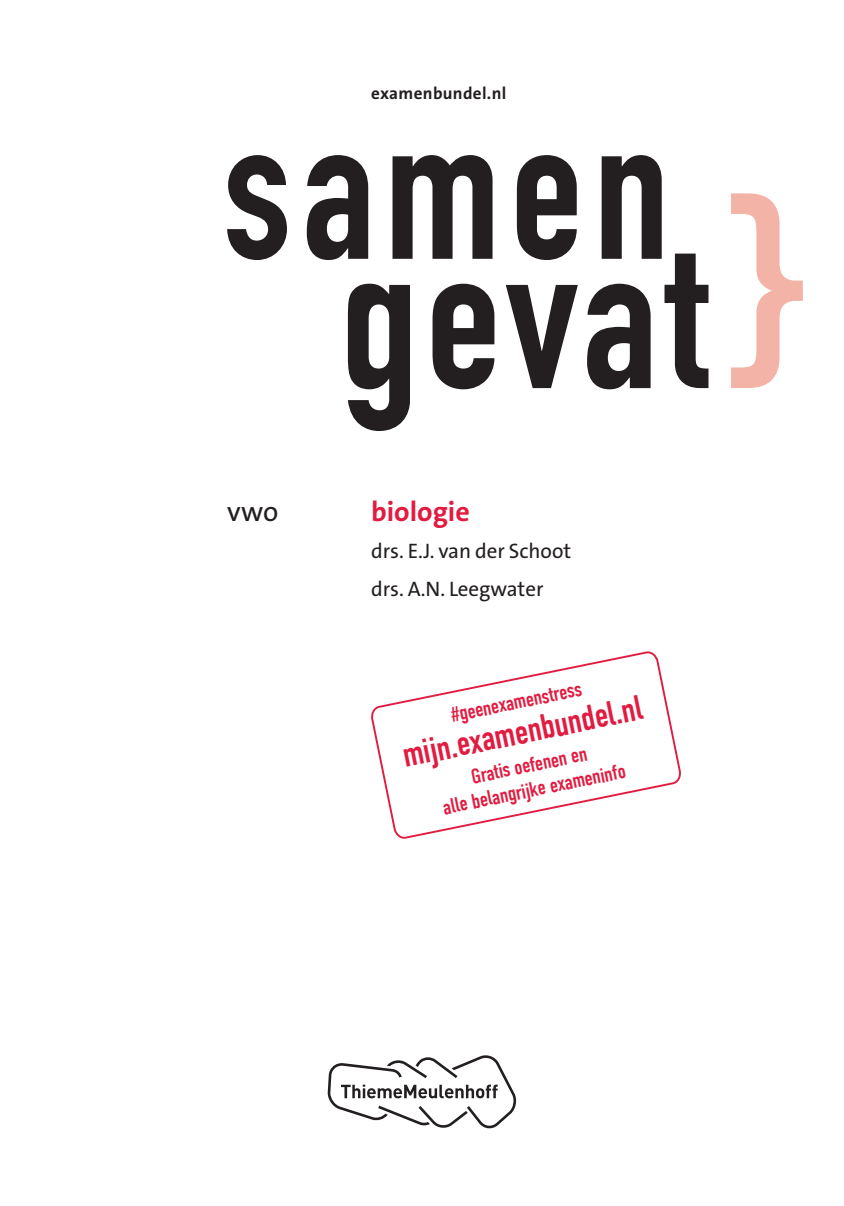
<style>
.page{position:relative;width:844px;height:1206px;background:#fff}
.page>*{position:absolute;margin:0;border:0;box-sizing:border-box;transform-origin:0 0}
.t1{font:35px "DIN Condensed";color:#e11c40}
.t2{font:700 28px "The Sans LT7";color:#e11c40}
.t3{font:28px "The Sans LT5 Plain";color:#231f20}
.t4{font:21px/24.5px "DIN Condensed";color:#e11c40;text-align:center}
.t5{font:21px/37.3px "The Sans LT5 Plain";color:#231f20}
.t6{font:700 17.15px "The Sans LT7";letter-spacing:.02em;color:#231f20}
</style>
<div class="page">
<svg style="left:731px;top:193px;width:71px;height:195px"></svg>
<svg style="left:348px;top:284px;width:62px;height:147px"></svg>
<svg style="left:432px;top:284px;width:62px;height:105px"></svg>
<svg style="left:505px;top:285px;width:72px;height:103px"></svg>
<svg style="left:227px;top:155px;width:60px;height:105px"></svg>
<svg style="left:307px;top:155px;width:61px;height:105px"></svg>
<svg style="left:392px;top:155px;width:100px;height:104px"></svg>
<svg style="left:516px;top:155px;width:60px;height:105px"></svg>
<svg style="left:587px;top:155px;width:121px;height:234px"></svg>
<svg style="left:327px;top:1055px;width:190px;height:74px"></svg>
<svg style="left:371px;top:651px;width:309px;height:187px"></svg>
<p class="t6" style="left:371px;top:83px;width:137px">examenbundel.nl</p>
<h2 class="t3" style="left:227px;top:493px;width:53px">vwo</h2>
<h2 class="t2" style="left:371px;top:493px;width:100px">biologie</h2>
<p class="t5" style="left:371px;top:533px;width:202px">drs. E.J. van der Schoot drs. A.N. Leegwater</p>
<p class="t4" style="left:448px;top:702px;width:135px;rotate:-11deg">#geenexamenstress</p>
<h1 class="t1" style="left:398px;top:737px;width:246px;rotate:-12deg">mijn.examenbundel.nl</h1>
<p class="t4" style="left:435px;top:771px;width:188px;rotate:-11deg">Gratis oefenen en<br>alle belangrijke exameninfo</p>
</div>
